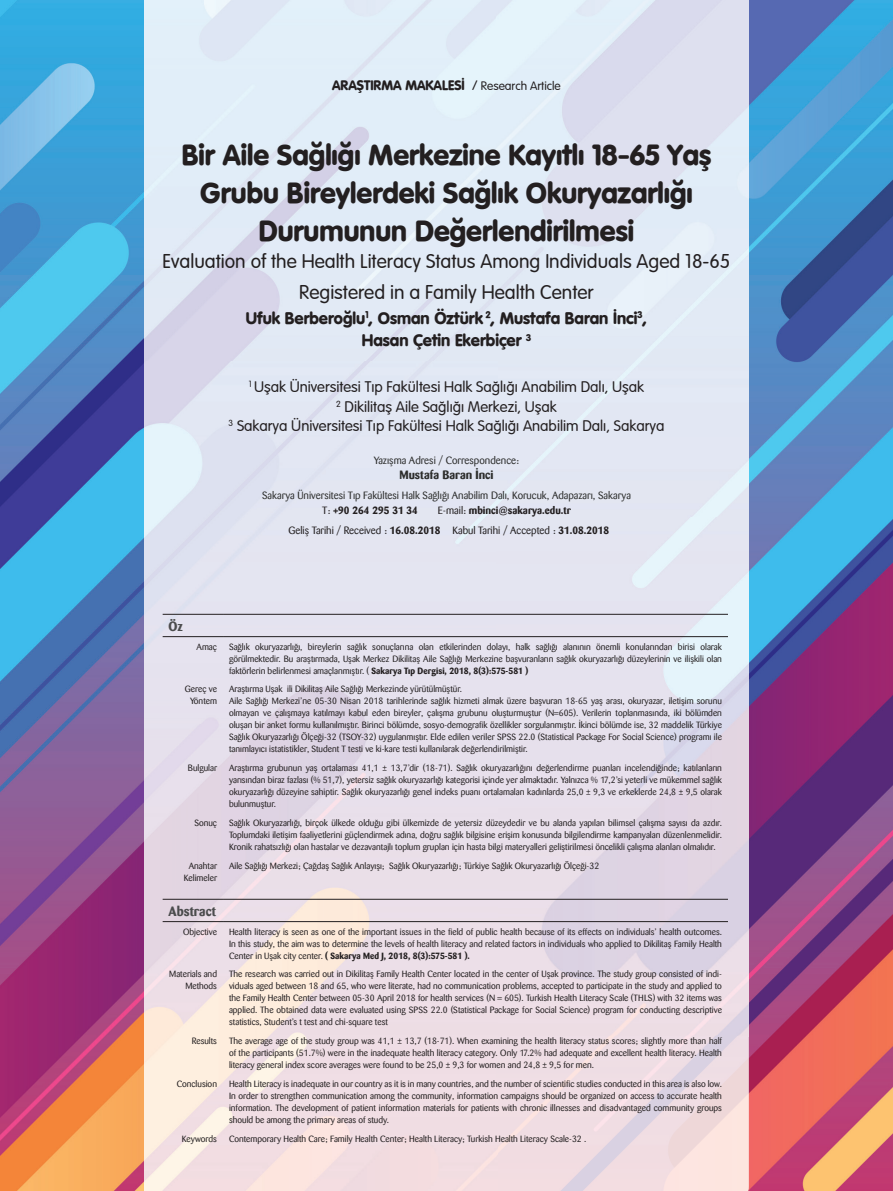
<style>
.page{position:relative;width:893px;height:1191px;background:#fff}
.page>*{position:absolute;margin:0;border:0;box-sizing:border-box;transform-origin:0 0}
.t1{font:900 28.5px/37.5px "Vag Rounded";color:#231f20;text-align:center}
.t2{font:300 19.5px/31.5px "Vag Rounded";color:#231f20;text-align:center}
.t3{font:900 16.5px/22.5px "Vag Rounded";color:#231f20;text-align:center}
.t4{font:300 15px/19.5px "Vag Rounded";color:#231f20;text-align:center}
.t5{font:900 13.5px "Vag Rounded";color:#231f20}
.t6{font:700 13.5px "Barmeno";color:#4b4c4d}
.t7{font:700 12px "Barmeno";color:#2c2d2c}
.t8{font:10.5px/15px "Barmeno";color:#2c2d2c}
.t9{font:10.5px/20.1px "Barmeno";color:#231f20}
.t10{font:9px/12px "Barmeno";color:#231f20;text-align:justify}
.s1{font-weight:300}
.s2{font-weight:300;font-size:12px}
.s3{color:#231f20}
.s4{font-weight:700;color:#231f20}
.s5{font-weight:700}
</style>
<div class="page">
<img style="left:0;top:0;width:893px;height:1191px">
<img style="left:144px;top:0;width:604px;height:1191px">
<hr style="left:163px;top:614px;width:60px;height:1px;background:#231f20">
<hr style="left:223px;top:614px;width:505px;height:1px;background:#231f20">
<hr style="left:163px;top:636px;width:60px;height:1px;background:#231f20">
<hr style="left:223px;top:636px;width:505px;height:1px;background:#231f20">
<hr style="left:163px;top:921px;width:60px;height:1px;background:#231f20">
<hr style="left:163px;top:899px;width:60px;height:1px;background:#231f20">
<hr style="left:223px;top:899px;width:505px;height:1px;background:#231f20">
<hr style="left:223px;top:921px;width:505px;height:1px;background:#231f20">
<h3 class="t5" style="left:332px;top:76px;width:230px">ARAŞTIRMA MAKALESİ <span class="s1">/</span> <span class="s2">Research Article</span></h3>
<h1 class="t1" style="left:182px;top:136px;width:531px">Bir Aile Sağlığı Merkezine Kayıtlı 18-65 Yaş<br>Grubu Bireylerdeki Sağlık Okuryazarlığı<br>Durumunun Değerlendirilmesi</h1>
<h2 class="t2" style="left:163px;top:245px;width:569px">Evaluation of the Health Literacy Status Among Individuals Aged 18-65<br>Registered in a Family Health Center</h2>
<h3 class="t3" style="left:246px;top:306px;width:403px">Ufuk Berberoğlu<sup>1</sup>, Osman Öztürk <sup>2</sup>, Mustafa Baran İnci<sup>3</sup>,<br>Hasan Çetin Ekerbiçer <sup>3</sup></h3>
<h3 class="t4" style="left:229px;top:377px;width:437px"><sup>1</sup> Uşak Üniversitesi Tıp Fakültesi Halk Sağlığı Anabilim Dalı, Uşak<br><sup>2</sup> Dikilitaş Aile Sağlığı Merkezi, Uşak<br><sup>3</sup> Sakarya Üniversitesi Tıp Fakültesi Halk Sağlığı Anabilim Dalı, Sakarya</h3>
<p class="t8" style="left:374px;top:452px;width:147px">Yazışma Adresi / Correspondence:</p>
<h3 class="t7" style="left:399px;top:467px;width:96px">Mustafa Baran İnci</h3>
<p class="t8" style="left:322px;top:487px;width:310px;text-indent:-60px">Sakarya Üniversitesi Tıp Fakültesi Halk Sağlığı Anabilim Dalı, Korucuk, Adapazarı, Sakarya<br><span class="s3">T:</span> <span class="s4">+90 264 295 31 34</span></p>
<p class="t9" style="left:288px;top:500px;width:322px;text-indent:149px">E-mail: <span class="s5">mbinci@sakarya.edu.tr<br></span>Geliş Tarihi / Received : <span class="s5">16.08.2018</span> Kabul Tarihi / Accepted : <span class="s5">31.08.2018</span></p>
<h3 class="t6" style="left:169px;top:618px;width:16px">Öz</h3>
<p class="t10" style="left:197px;top:640px;width:22px">Amaç</p>
<p class="t10" style="left:229px;top:640px;width:494px">Sağlık okuryazarlığı, bireylerin sağlık sonuçlarına olan etkilerinden dolayı, halk sağlığı alanının önemli konularından birisi olarak görülmektedir. Bu araştırmada, Uşak Merkez Dikilitaş Aile Sağlığı Merkezine başvuranların sağlık okuryazarlığı düzeylerinin ve ilişkili olan faktörlerin belirlenmesi amaçlanmıştır. ( <span class="s5">Sakarya Tıp Dergisi, 2018, 8(3):575-581 )</span></p>
<p class="t10" style="left:185px;top:683px;width:34px;text-align:center">Gereç ve<br>Yöntem</p>
<p class="t10" style="left:229px;top:683px;width:494px;text-align:left">Araştırma Uşak ili Dikilitaş Aile Sağlığı Merkezinde yürütülmüştür.<br>Aile Sağlığı Merkezi’ne 05-30 Nisan 2018 tarihlerinde sağlık hizmeti almak üzere başvuran 18-65 yaş arası, okuryazar, iletişim sorunu olmayan ve çalışmaya katılmayı kabul eden bireyler, çalışma grubunu oluşturmuştur (N=605). Verilerin toplanmasında, iki bölümden oluşan bir anket formu kullanılmıştır. Birinci bölümde, sosyo-demografik özellikler sorgulanmıştır. İkinci bölümde ise, 32 maddelik Türkiye Sağlık Okuryazarlığı Ölçeği-32 (TSOY-32) uygulanmıştır. Elde edilen veriler SPSS 22.0 (Statistical Package For Social Science) programı ile tanımlayıcı istatistikler, Student T testi ve ki-kare testi kullanılarak değerlendirilmiştir.</p>
<p class="t10" style="left:188px;top:762px;width:31px">Bulgular</p>
<p class="t10" style="left:229px;top:762px;width:494px">Araştırma grubunun yaş ortalaması 41,1 ± 13,7’dir (18-71). Sağlık okuryazarlığını değerlendirme puanları incelendiğinde; katılanların yarısından biraz fazlası (% 51,7), yetersiz sağlık okuryazarlığı kategorisi içinde yer almaktadır. Yalnızca % 17,2’si yeterli ve mükemmel sağlık okuryazarlığı düzeyine sahiptir. Sağlık okuryazarlığı genel indeks puanı ortalamaları kadınlarda 25,0 ± 9,3 ve erkeklerde 24,8 ± 9,5 olarak bulunmuştur.</p>
<p class="t10" style="left:194px;top:817px;width:24px">Sonuç</p>
<p class="t10" style="left:229px;top:817px;width:494px">Sağlık Okuryazarlığı, birçok ülkede olduğu gibi ülkemizde de yetersiz düzeydedir ve bu alanda yapılan bilimsel çalışma sayısı da azdır.<br>Toplumdaki iletişim faaliyetlerini güçlendirmek adına, doğru sağlık bilgisine erişim konusunda bilgilendirme kampanyaları düzenlenmelidir.<br>Kronik rahatsızlığı olan hastalar ve dezavantajlı toplum grupları için hasta bilgi materyalleri geliştirilmesi öncelikli çalışma alanları olmalıdır.</p>
<p class="t10" style="left:184px;top:860px;width:35px;text-align:center">Anahtar<br>Kelimeler</p>
<p class="t10" style="left:229px;top:860px;width:372px">Aile Sağlığı Merkezi; Çağdaş Sağlık Anlayışı; Sağlık Okuryazarlığı; Türkiye Sağlık Okuryazarlığı Ölçeği-32</p>
<h3 class="t6" style="left:169px;top:902px;width:49px">Abstract</h3>
<p class="t10" style="left:183px;top:925px;width:35px">Objective</p>
<p class="t10" style="left:229px;top:925px;width:494px">Health literacy is seen as one of the important issues in the field of public health because of its effects on individuals’ health outcomes.<br>In this study, the aim was to determine the levels of health literacy and related factors in individuals who applied to Dikilitaş Family Health Center in Uşak city center. <span class="s5">( Sakarya Med J, 2018, 8(3):575-581 ).</span></p>
<p class="t10" style="left:169px;top:968px;width:49px;text-align:right">Materials and<br>Methods</p>
<p class="t10" style="left:229px;top:968px;width:494px">The research was carried out in Dikilitaş Family Health Center located in the center of Uşak province. The study group consisted of indi&shy;viduals aged between 18 and 65, who were literate, had no communication problems, accepted to participate in the study and applied to the Family Health Center between 05-30 April 2018 for health services (N = 605). Turkish Health Literacy Scale (THLS) with 32 items was applied. The obtained data were evaluated using SPSS 22.0 (Statistical Package for Social Science) program for conducting descriptive statistics, Student’s t test and chi-square test</p>
<p class="t10" style="left:192px;top:1035px;width:27px">Results</p>
<p class="t10" style="left:229px;top:1035px;width:494px">The average age of the study group was 41,1 ± 13,7 (18-71). When examining the health literacy status scores; slightly more than half of the participants (51.7%) were in the inadequate health literacy category. Only 17.2% had adequate and excellent health literacy. Health literacy general index score averages were found to be 25,0 ± 9,3 for women and 24,8 ± 9,5 for men.</p>
<p class="t10" style="left:177px;top:1078px;width:42px">Conclusion</p>
<p class="t10" style="left:229px;top:1078px;width:494px">Health Literacy is inadequate in our country as it is in many countries, and the number of scientific studies conducted in this area is also low.<br>In order to strengthen communication among the community, information campaigns should be organized on access to accurate health information. The development of patient information materials for patients with chronic illnesses and disadvantaged community groups should be among the primary areas of study.</p>
<p class="t10" style="left:182px;top:1133px;width:37px">Keywords</p>
<p class="t10" style="left:229px;top:1133px;width:359px">Contemporary Health Care; Family Health Center; Health Literacy; Turkish Health Literacy Scale-32 .</p>
</div>
